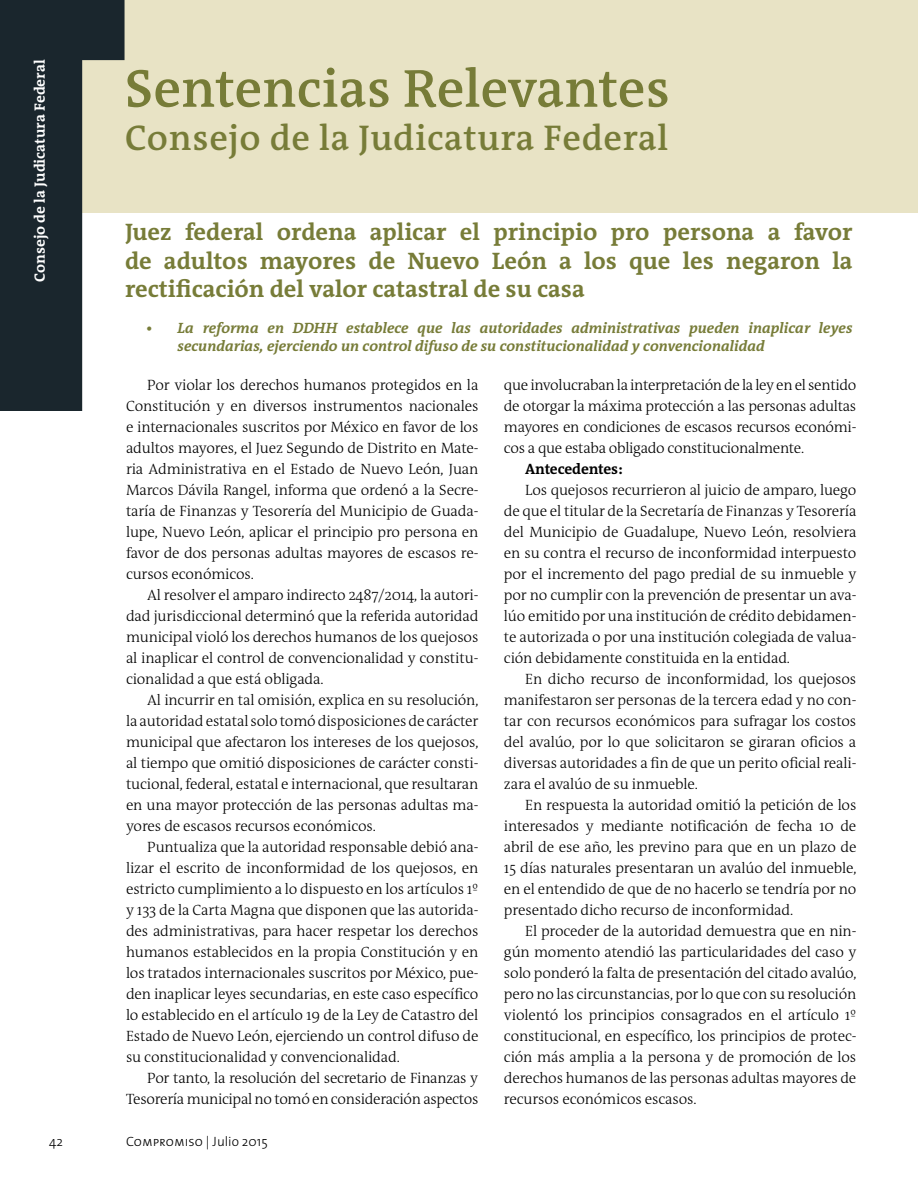
<style>
.page{position:relative;width:918px;height:1188px;background:#fff}
.page>*{position:absolute;margin:0;border:0;box-sizing:border-box;transform-origin:0 0}
.t1{font:600 54px "The Antiqua B W6";color:#777c38}
.t2{font:600 36px "The Antiqua B W6";letter-spacing:.02em;color:#777c38}
.t3{font:700 24px/28.8px "The Antiqua B W7";color:#777c38;text-align:justify}
.t4{font:300 15px/21px "The Antiqua B W3";letter-spacing:-.01em;color:#000;text-align:justify}
.t5{font:italic 700 15px/18px "The Antiqua B W7";color:#777c38}
.t6{font:700 15px "The Antiqua B W7";color:#fff}
.t7{font:700 15px "The Antiqua B W7";letter-spacing:-.01em;color:#000}
.t8{font:13.5px "The Sans Light Caps";color:#000}
.t9{font:300 13.5px "The Sans";color:#000}
.s1{font-family:"The Sans";font-weight:300}
</style>
<div class="page">
<div style="left:0;top:0;width:918px;height:213px;background:#e8e3c5"></div>
<svg style="left:0;top:0;width:125px;height:411px;fill:#1a262d"></svg>
<p class="t6" style="left:30px;top:282px;width:223px;rotate:-90deg">Consejo de la Judicatura Federal</p>
<p class="t6" style="left:30px;top:327px;width:269px;rotate:-90deg">Suprema Corte de Justicia de l Nación</p>
<h1 class="t1" style="left:125px;top:54px;width:546px">Sentencias Relevantes</h1>
<h2 class="t2" style="left:125px;top:115px;width:545px">Consejo de la Judicatura Federal</h2>
<h3 class="t3" style="left:125px;top:217px;width:729px">Juez federal ordena aplicar el principio pro persona a favor de adultos mayores de Nuevo León a los que les negaron la rectificación del valor catastral de su casa</h3>
<p class="t5" style="left:177px;top:319px;width:677px;text-indent:-31px">• La reforma en DDHH establece que las autoridades administrativas pueden inaplicar leyes secundarias, ejerciendo un control difuso de su constitucionalidad y convencionalidad</p>
<p class="t4" style="left:126px;top:375px;width:354px;text-indent:21px">Por violar los derechos humanos protegidos en la Constitución y en diversos instrumentos nacionales e internacionales suscritos por México en favor de los adultos mayores, el Juez Segundo de Distrito en Mate&shy;ria Administrativa en el Estado de Nuevo León, Juan Marcos Dávila Rangel, informa que ordenó a la Secre&shy;taría de Finanzas y Tesorería del Municipio de Guada&shy;lupe, Nuevo León, aplicar el principio pro persona en favor de dos personas adultas mayores de escasos re&shy;cursos económicos.</p>
<p class="t4" style="left:126px;top:585px;width:354px;text-indent:21px">Al resolver el amparo indirecto 2487/2014, la autori&shy;dad jurisdiccional determinó que la referida autoridad municipal violó los derechos humanos de los quejosos al inaplicar el control de convencionalidad y constitu&shy;cionalidad a que está obligada.</p>
<p class="t4" style="left:126px;top:690px;width:354px;text-indent:21px">Al incurrir en tal omisión, explica en su resolución, la autoridad estatal solo tomó disposiciones de carácter municipal que afectaron los intereses de los quejosos, al tiempo que omitió disposiciones de carácter consti&shy;tucional, federal, estatal e internacional, que resultaran en una mayor protección de las personas adultas ma&shy;yores de escasos recursos económicos.</p>
<p class="t4" style="left:126px;top:837px;width:354px;text-indent:21px">Puntualiza que la autoridad responsable debió ana&shy;lizar el escrito de inconformidad de los quejosos, en estricto cumplimiento a lo dispuesto en los artículos 1º y 133 de la Carta Magna que disponen que las autorida&shy;des administrativas, para hacer respetar los derechos humanos establecidos en la propia Constitución y en los tratados internacionales suscritos por México, pue&shy;den inaplicar leyes secundarias, en este caso específico lo establecido en el artículo 19 de la Ley de Catastro del Estado de Nuevo León, ejerciendo un control difuso de su constitucionalidad y convencionalidad.</p>
<p class="t4" style="left:126px;top:1068px;width:354px;text-align:right">Por tanto, la resolución del secretario de Finanzas y<br>Tesorería municipal no tomó en consideración aspectos</p>
<p class="t4" style="left:504px;top:375px;width:354px">que involucraban la interpretación de la ley en el sentido de otorgar la máxima protección a las personas adultas mayores en condiciones de escasos recursos económi&shy;cos a que estaba obligado constitucionalmente.</p>
<p class="t7" style="left:525px;top:459px;width:99px">Antecedentes:</p>
<p class="t4" style="left:504px;top:480px;width:354px;text-indent:21px">Los quejosos recurrieron al juicio de amparo, luego de que el titular de la Secretaría de Finanzas y Tesorería del Municipio de Guadalupe, Nuevo León, resolviera en su contra el recurso de inconformidad interpuesto por el incremento del pago predial de su inmueble y por no cumplir con la prevención de presentar un ava&shy;lúo emitido por una institución de crédito debidamen&shy;te autorizada o por una institución colegiada de valua&shy;ción debidamente constituida en la entidad.</p>
<p class="t4" style="left:504px;top:669px;width:354px;text-indent:21px">En dicho recurso de inconformidad, los quejosos manifestaron ser personas de la tercera edad y no con&shy;tar con recursos económicos para sufragar los costos del avalúo, por lo que solicitaron se giraran oficios a diversas autoridades a fin de que un perito oficial reali&shy;zara el avalúo de su inmueble.</p>
<p class="t4" style="left:504px;top:795px;width:354px;text-indent:21px">En respuesta la autoridad omitió la petición de los interesados y mediante notificación de fecha 10 de abril de ese año, les previno para que en un plazo de 15 días naturales presentaran un avalúo del inmueble, en el entendido de que de no hacerlo se tendría por no presentado dicho recurso de inconformidad.</p>
<p class="t4" style="left:504px;top:921px;width:354px;text-indent:21px">El proceder de la autoridad demuestra que en nin&shy;gún momento atendió las particularidades del caso y solo ponderó la falta de presentación del citado avalúo, pero no las circunstancias, por lo que con su resolución violentó los principios consagrados en el artículo 1º constitucional, en específico, los principios de protec&shy;ción más amplia a la persona y de promoción de los derechos humanos de las personas adultas mayores de recursos económicos escasos.</p>
<p class="t9" style="left:49px;top:1130px;width:15px">42</p>
<p class="t8" style="left:126px;top:1130px;width:143px">Compromiso <span class="s1">| Julio 2015</span></p>
</div>
